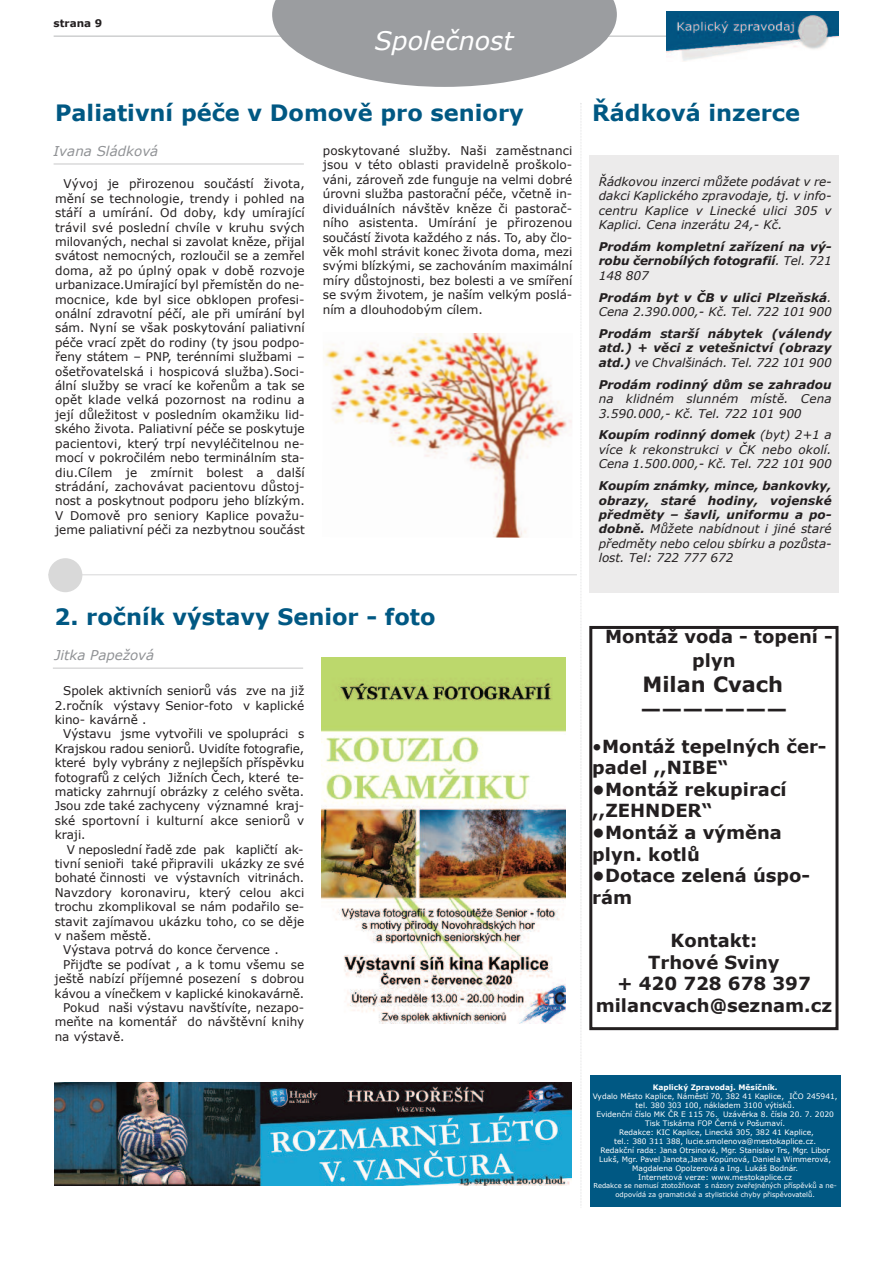
<style>
.page{position:relative;width:893px;height:1263px;background:#fff}
.page>*{position:absolute;margin:0;border:0;box-sizing:border-box;transform-origin:0 0}
.t1{font:italic 25.5px "Verdana";color:#fff}
.t2{font:700 22.5px "Verdana";color:#005883}
.t3{font:700 21px/25.2px "Verdana";color:#231f20}
.t4{font:700 18px/21.6px "Verdana";color:#231f20}
.t5{font:italic 13.5px "Verdana";color:#919396}
.t6{font:12px/14.4px "Verdana";color:#231f20;text-align:justify}
.t7{font:italic 700 12px/14.4px "Verdana";letter-spacing:.01em;color:#231f20;text-align:justify}
.t8{font:italic 12px/14.4px "Verdana";letter-spacing:.01em;color:#231f20;text-align:justify}
.t9{font:700 10.5px "Verdana";color:#231f20}
.t10{font:7.5px/9px "Verdana";color:#fff;text-align:center}
.t11{font:700 7.5px "Verdana";color:#fff}
.t12{font:6.75px/8.1px "Verdana";color:#fff;text-align:center}
.s1{font-weight:400}
.s2{font-weight:700}
</style>
<div class="page">
<hr style="left:48px;top:574px;width:529px;height:1px;background:#e3e3e4">
<div style="left:48px;top:558px;width:34px;height:34px;background:#d9d9d9;border-radius:50%"></div>
<hr style="left:54px;top:36px;width:784px;height:1px;background:#d0d1d2">
<hr style="left:54px;top:164px;width:250px;height:1px;background:#e3e3e4">
<svg style="left:581px;top:103px;width:1px;height:992px"></svg>
<svg style="left:272px;top:0;width:345px;height:87px"></svg>
<hr style="left:53px;top:668px;width:250px;height:1px;background:#dbdbdc">
<img style="left:666px;top:11px;width:173px;height:50px">
<div style="left:589px;top:156px;width:249px;height:437px;background:#ecebeb"></div>
<div style="left:590px;top:1075px;width:250px;height:131px;background:#005883"></div>
<div style="left:589px;top:626px;width:249px;height:404px;border:3px solid #231f20"></div>
<img style="left:323px;top:333px;width:249px;height:205px">
<img style="left:322px;top:658px;width:243px;height:366px">
<img style="left:55px;top:1082px;width:516px;height:103px">
<p class="t9" style="left:54px;top:16px;width:50px">strana 9</p>
<h1 class="t1" style="left:374px;top:24px;width:141px">Společnost</h1>
<h2 class="t2" style="left:55px;top:98px;width:470px">Paliativní péče v Domově pro seniory</h2>
<h2 class="t2" style="left:592px;top:98px;width:209px">Řádková inzerce</h2>
<p class="t5" style="left:54px;top:143px;width:106px">Ivana Sládková</p>
<p class="t6" style="left:55px;top:176px;width:251px;text-indent:9px">Vývoj je přirozenou součástí života, mění se technologie, trendy i pohled na stáří a umírání. Od doby, kdy umírající trávil své poslední chvíle v kruhu svých milovaných, nechal si zavolat kněze, přijal svátost nemocných, rozloučil se a zemřel doma, až po úplný opak v době rozvoje urbanizace.Umírající byl přemístěn do ne&shy;mocnice, kde byl sice obklopen profesi&shy;onální zdravotní péčí, ale při umírání byl sám. Nyní se však poskytování paliativní péče vrací zpět do rodiny (ty jsou podpo&shy;řeny státem – PNP, terénními službami – ošetřovatelská i hospicová služba).Soci&shy;ální služby se vrací ke kořenům a tak se opět klade velká pozornost na rodinu a její důležitost v posledním okamžiku lid&shy;ského života. Paliativní péče se poskytuje pacientovi, který trpí nevyléčitelnou ne&shy;mocí v pokročilém nebo terminálním sta&shy;diu.Cílem je zmírnit bolest a další strádání, zachovávat pacientovu důstoj&shy;nost a poskytnout podporu jeho blízkým.<br>V Domově pro seniory Kaplice považu&shy;jeme paliativní péči za nezbytnou součást</p>
<p class="t6" style="left:323px;top:143px;width:251px">poskytované služby. Naši zaměstnanci jsou v této oblasti pravidelně proškolo&shy;váni, zároveň zde funguje na velmi dobré úrovni služba pastorační péče, včetně in&shy;dividuálních návštěv kněze či pastorač&shy;ního asistenta. Umírání je přirozenou součástí života každého z nás. To, aby člo&shy;věk mohl strávit konec života doma, mezi svými blízkými, se zachováním maximální míry důstojnosti, bez bolesti a ve smíření se svým životem, je naším velkým poslá&shy;ním a dlouhodobým cílem.</p>
<h2 class="t2" style="left:54px;top:602px;width:383px">2. ročník výstavy Senior - foto</h2>
<p class="t5" style="left:54px;top:647px;width:102px">Jitka Papežová</p>
<p class="t6" style="left:55px;top:683px;width:251px;text-indent:9px">Spolek aktivních seniorů vás zve na již 2.ročník výstavy Senior-foto v kaplické kino- kavárně .</p>
<p class="t6" style="left:55px;top:726px;width:251px;text-indent:9px">Výstavu jsme vytvořili ve spolupráci s Krajskou radou seniorů. Uvidíte fotografie, které byly vybrány z nejlepších příspěvku fotografů z celých Jižních Čech, které te&shy;maticky zahrnují obrázky z celého světa.<br>Jsou zde také zachyceny významné kraj&shy;ské sportovní i kulturní akce seniorů v kraji.</p>
<p class="t6" style="left:67px;top:842px;width:238px">V neposlední řadě zde pak kapličtí ak-</p>
<p class="t6" style="left:55px;top:856px;width:251px">tivní senioři také připravili ukázky ze své</p>
<p class="t6" style="left:55px;top:870px;width:251px">bohaté činnosti ve výstavních vitrinách.</p>
<p class="t6" style="left:55px;top:885px;width:251px">Navzdory koronaviru, který celou akci</p>
<p class="t6" style="left:55px;top:899px;width:251px">trochu zkomplikoval se nám podařilo se-</p>
<p class="t6" style="left:55px;top:914px;width:251px">stavit zajímavou ukázku toho, co se děje</p>
<p class="t6" style="left:55px;top:928px;width:98px">v našem městě.</p>
<p class="t6" style="left:63px;top:942px;width:217px">Výstava potrvá do konce července .</p>
<p class="t6" style="left:63px;top:957px;width:243px">Přijďte se podívat , a k tomu všemu se</p>
<p class="t6" style="left:55px;top:971px;width:251px">ještě nabízí příjemné posezení s dobrou</p>
<p class="t6" style="left:55px;top:986px;width:251px">kávou a vínečkem v kaplické kinokavárně.</p>
<p class="t6" style="left:63px;top:1000px;width:243px">Pokud naši výstavu navštívíte, nezapo-</p>
<p class="t6" style="left:55px;top:1014px;width:251px">meňte na komentář do návštěvní knihy</p>
<p class="t6" style="left:55px;top:1029px;width:71px">na výstavě.</p>
<p class="t8" style="left:599px;top:174px;width:234px">Řádkovou inzerci můžete podávat v re&shy;dakci Kaplického zpravodaje, tj. v info&shy;centru Kaplice v Linecké ulici 305 v Kaplici. Cena inzerátu 24,- Kč.</p>
<p class="t7" style="left:599px;top:239px;width:234px">Prodám kompletní zařízení na vý&shy;robu černobílých fotografií<span class="s1">. Tel. 721<br>148 807</span></p>
<p class="t8" style="left:599px;top:290px;width:234px"><span class="s2">Prodám byt v ČB v ulici Plzeňská</span>.<br>Cena 2.390.000,- Kč. Tel. 722 101 900</p>
<p class="t7" style="left:599px;top:326px;width:234px">Prodám starší nábytek (válendy atd.) + věci z vetešnictví (obrazy atd.) <span class="s1">ve Chvalšinách. Tel. 722 101 900</span></p>
<p class="t7" style="left:599px;top:377px;width:234px">Prodám rodinný dům se zahradou</p>
<p class="t8" style="left:599px;top:391px;width:234px">na klidném slunném místě. Cena<br>3.590.000,- Kč. Tel. 722 101 900</p>
<p class="t8" style="left:599px;top:427px;width:234px"><span class="s2">Koupím rodinný domek</span> (byt) 2+1 a více k rekonstrukci v ČK nebo okolí.<br>Cena 1.500.000,- Kč. Tel. 722 101 900</p>
<p class="t7" style="left:599px;top:478px;width:234px">Koupím známky, mince, bankovky, obrazy, staré hodiny, vojenské předměty – šavli, uniformu a po&shy;dobně. <span class="s1">Můžete nabídnout i jiné staré předměty nebo celou sbírku a pozůsta&shy;lost. Tel: 722 777 672</span></p>
<h3 class="t4" style="left:605px;top:624px;width:229px;line-height:23.9px;text-align:center">Montáž voda - topení - plyn</h3>
<h3 class="t3" style="left:640px;top:671px;width:148px">Milan Cvach ———————</h3>
<h3 class="t4" style="left:592px;top:734px;width:236px"><span class="s1">•</span>Montáž tepelných čer&shy;padel ,,NIBE“</h3>
<h3 class="t4" style="left:592px;top:778px;width:196px">•Montáž rekupirací ,,ZEHNDER“</h3>
<h3 class="t4" style="left:592px;top:821px;width:191px">•Montáž a výměna plyn. kotlů</h3>
<h3 class="t4" style="left:592px;top:864px;width:219px">•Dotace zelená úspo&shy;rám</h3>
<h3 class="t4" style="left:596px;top:929px;width:238px;text-align:center">Kontakt:<br>Trhové Sviny<br>+ 420 728 678 397 milancvach@seznam.cz</h3>
<p class="t11" style="left:653px;top:1082px;width:126px">Kaplický Zpravodaj. Měsíčník.</p>
<p class="t10" style="left:593px;top:1091px;width:246px">Vydalo Město Kaplice, Náměstí 70, 382 41 Kaplice, IČO 245941, tel. 380 303 100, nákladem 3100 výtisků.<br>Evidenční číslo MK ČR E 115 76. Uzávěrka 8. čísla 20. 7. 2020<br>Tisk Tiskárna FOP Černá v Pošumaví.<br>Redakce: KIC Kaplice, Linecká 305, 382 41 Kaplice,<br>tel.: 380 311 388, lucie.smolenova@mestokaplice.cz.<br>Redakční rada: Jana Otrsinová, Mgr. Stanislav Trs, Mgr. Libor Lukš, Mgr. Pavel Janota,Jana Kopúnová, Daniela Wimmerová, Magdalena Opolzerová a Ing. Lukáš Bodnár.<br>Internetová verze: www.mestokaplice.cz</p>
<p class="t12" style="left:593px;top:1182px;width:245px">Redakce se nemusí ztotožňovat s názory zveřejněných příspěvků a ne&shy;odpovídá za gramatické a stylistické chyby přispěvovatelů.</p>
</div>
